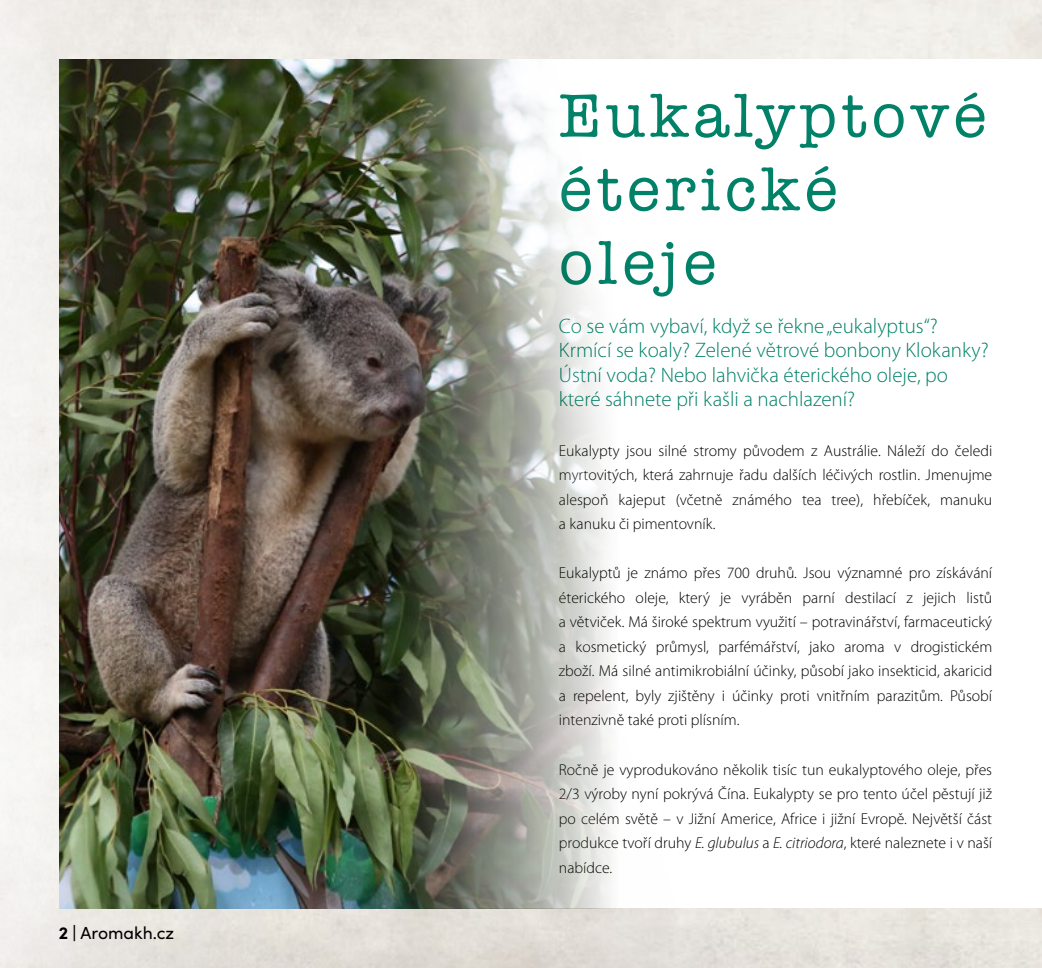
<style>
.page{position:relative;width:1042px;height:968px;background:#fff}
.page>*{position:absolute;margin:0;border:0;box-sizing:border-box;transform-origin:0 0}
.t1{font:63px/73.5px "American Typewriter";letter-spacing:.075em;color:#008168}
.t2{font:300 21px/24.5px "Myriad Pro";color:#008168}
.t3{font:17.5px "Sofia Pro";color:#000}
.t4{font:300 15.75px/24.5px "Myriad Pro";color:#000;text-align:justify}
.s1{font-weight:700}
.s2{font-style:italic}
</style>
<div class="page">
<img style="left:0;top:0;width:680px;height:967px">
<img style="left:60px;top:60px;width:620px;height:848px">
<p class="t3" style="left:59px;top:920px;width:117px"><span class="s1">2 |</span> Aromakh.cz</p>
<h1 class="t1" style="left:559px;top:77px;width:429px">Eukalyptové éterické oleje</h1>
<h2 class="t2" style="left:559px;top:314px;width:431px">Co se vám vybaví, když se řekne „eukalyptus“?<br>Krmící se koaly? Zelené větrové bonbony Klokanky?<br>Ústní voda? Nebo lahvička éterického oleje, po které sáhnete při kašli a nachlazení?</h2>
<p class="t4" style="left:559px;top:438px;width:435px">Eukalypty jsou silné stromy původem z Austrálie. Náleží do čeledi myrtovitých, která zahrnuje řadu dalších léčivých rostlin. Jmenujme alespoň kajeput (včetně známého tea tree), hřebíček, manuku a kanuku či pimentovník.</p>
<p class="t4" style="left:559px;top:561px;width:435px">Eukalyptů je známo přes 700 druhů. Jsou významné pro získávání éterického oleje, který je vyráběn parní destilací z jejich listů a větviček. Má široké spektrum využití – potravinářství, farmaceutický a kosmetický průmysl, parfémářství, jako aroma v drogistickém zboží. Má silné antimikrobiální účinky, působí jako insekticid, akaricid a repelent, byly zjištěny i účinky proti vnitřním parazitům. Působí intenzivně také proti plísním.</p>
<p class="t4" style="left:559px;top:757px;width:435px">Ročně je vyprodukováno několik tisíc tun eukalyptového oleje, přes 2/3 výroby nyní pokrývá Čína. Eukalypty se pro tento účel pěstují již po celém světě – v Jižní Americe, Africe i jižní Evropě. Největší část produkce tvoří druhy <span class="s2">E. glubulus</span> a <span class="s2">E. citriodora</span>, které naleznete i v naší nabídce.</p>
</div>
